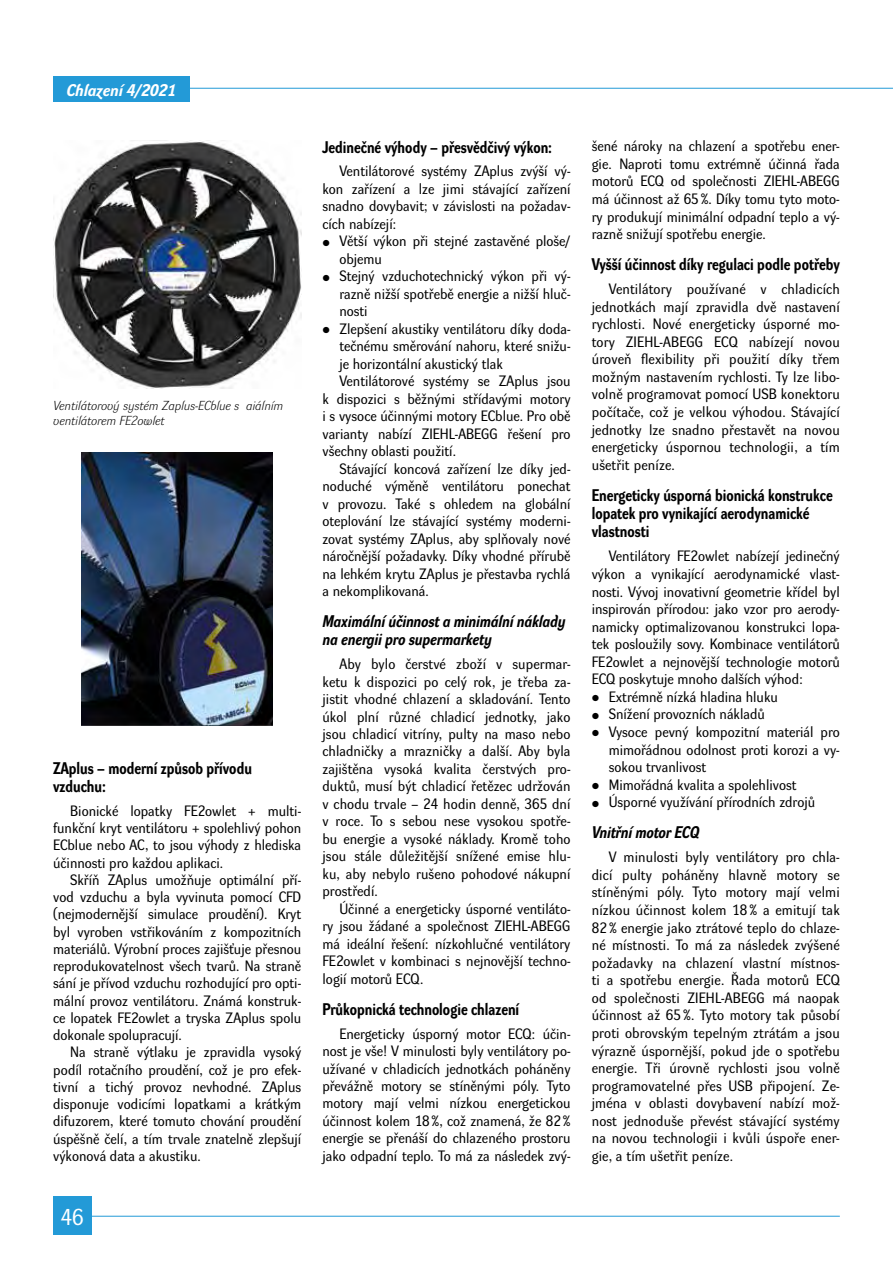
<style>
.page{position:relative;width:893px;height:1263px;background:#fff}
.page>*{position:absolute;margin:0;border:0;box-sizing:border-box;transform-origin:0 0}
.t1{font:22.5px "Dyna Grotesk R";color:#fff}
.t2{font:700 16.5px/18.3px "Dyna Grotesk R";color:#000;scale:.9 1}
.t3{font:italic 700 16.5px/18.3px "Dyna Grotesk R";color:#000;scale:.9 1}
.t4{font:italic 700 16.5px "Dyna Grotesk R";color:#fff}
.t5{font:14.7px/17.5px "Dyna Grotesk R";color:#000;text-align:justify}
.t6{font:italic 12.75px/15px "Dyna Grotesk L";color:#000}
.s1{font-family:"Dyna Grotesk D";font-size:16.5px}
</style>
<div class="page">
<hr style="left:53px;top:1216px;width:787px;height:1px;background:#239ad7">
<hr style="left:53px;top:88px;width:840px;height:1px;background:#239ad7">
<div style="left:53px;top:77px;width:136px;height:25px;background:#239ad7"></div>
<div style="left:53px;top:1196px;width:38px;height:39px;background:#239ad7"></div>
<img style="left:53px;top:140px;width:248px;height:249px">
<img style="left:82px;top:452px;width:191px;height:273px">
<p class="t4" style="left:66px;top:80px;width:111px">Chlazení 4/2021</p>
<p class="t6" style="left:53px;top:398px;width:231px">Ventilátorový systém Zaplus-ECblue s aiálním ventilátorem FE2owlet</p>
<p class="t2" style="left:53px;top:760px;width:222px">ZAplus – moderní způsob přívodu vzduchu:</p>
<p class="t5" style="left:53px;top:802px;width:250px;text-indent:17px">Bionické lopatky FE2owlet + multi&shy;funkční kryt ventilátoru + spolehlivý pohon ECblue nebo AC, to jsou výhody z hlediska účinnosti pro každou aplikaci.</p>
<p class="t5" style="left:53px;top:871px;width:250px;text-indent:17px">Skříň ZAplus umožňuje optimální pří&shy;vod vzduchu a byla vyvinuta pomocí CFD (nejmodernější simulace proudění). Kryt byl vyroben vstřikováním z kompozitních materiálů. Výrobní proces zajišťuje přesnou reprodukovatelnost všech tvarů. Na straně sání je přívod vzduchu rozhodující pro opti&shy;mální provoz ventilátoru. Známá konstruk&shy;ce lopatek FE2owlet a tryska ZAplus spolu dokonale spolupracují.</p>
<p class="t5" style="left:53px;top:1044px;width:250px;text-indent:17px">Na straně výtlaku je zpravidla vysoký podíl rotačního proudění, což je pro efek&shy;tivní a tichý provoz nevhodné. ZAplus disponuje vodicími lopatkami a krátkým difuzorem, které tomuto chování proudění úspěšně čelí, a tím trvale znatelně zlepšují výkonová data a akustiku.</p>
<h1 class="t1" style="left:61px;top:1203px;width:24px">46</h1>
<p class="t2" style="left:322px;top:138px;width:257px">Jedinečné výhody – přesvědčivý výkon:</p>
<p class="t5" style="left:322px;top:163px;width:250px;text-indent:17px">Ventilátorové systémy ZAplus zvýší vý&shy;kon zařízení a lze jimi stávající zařízení snadno dovybavit; v závislosti na požadav&shy;cích nabízejí:</p>
<p class="t5" style="left:339px;top:233px;width:233px;text-indent:-17px"><span class="s1">•</span> Větší výkon při stejné zastavěné ploše/ objemu</p>
<p class="t5" style="left:339px;top:268px;width:233px;text-indent:-17px"><span class="s1">•</span> Stejný vzduchotechnický výkon při vý&shy;razně nižší spotřebě energie a nižší hluč&shy;nosti</p>
<p class="t5" style="left:322px;top:320px;width:250px"><span class="s1">•</span> Zlepšení akustiky ventilátoru díky doda-</p>
<p class="t5" style="left:339px;top:338px;width:233px">tečnému směrování nahoru, které snižu-</p>
<p class="t5" style="left:339px;top:355px;width:165px">je horizontální akustický tlak</p>
<p class="t5" style="left:339px;top:373px;width:233px">Ventilátorové systémy se ZAplus jsou</p>
<p class="t5" style="left:322px;top:390px;width:250px">k dispozici s běžnými střídavými motory</p>
<p class="t5" style="left:322px;top:408px;width:249px">i s vysoce účinnými motory ECblue. Pro obě</p>
<p class="t5" style="left:322px;top:425px;width:250px">varianty nabízí ZIEHL-ABEGG řešení pro</p>
<p class="t5" style="left:322px;top:443px;width:135px">všechny oblasti použití.</p>
<p class="t5" style="left:339px;top:460px;width:233px">Stávající koncová zařízení lze díky jed-</p>
<p class="t5" style="left:322px;top:478px;width:250px">noduché výměně ventilátoru ponechat</p>
<p class="t5" style="left:322px;top:495px;width:250px">v provozu. Také s ohledem na globální</p>
<p class="t5" style="left:322px;top:513px;width:250px">oteplování lze stávající systémy moderni-</p>
<p class="t5" style="left:322px;top:530px;width:250px">zovat systémy ZAplus, aby splňovaly nové</p>
<p class="t5" style="left:322px;top:548px;width:250px">náročnější požadavky. Díky vhodné přírubě</p>
<p class="t5" style="left:322px;top:565px;width:250px">na lehkém krytu ZAplus je přestavba rychlá</p>
<p class="t5" style="left:322px;top:582px;width:108px">a nekomplikovaná.</p>
<p class="t3" style="left:322px;top:613px;width:271px">Maximální účinnost a minimální náklady na energii pro supermarkety</p>
<p class="t5" style="left:322px;top:656px;width:250px;text-indent:17px">Aby bylo čerstvé zboží v supermar&shy;ketu k dispozici po celý rok, je třeba za&shy;jistit vhodné chlazení a skladování. Tento úkol plní různé chladicí jednotky, jako jsou chladicí vitríny, pulty na maso nebo chladničky a mrazničky a další. Aby byla zajištěna -vysoká kvalita čerstvých pro&shy;duktů, musí být chladicí řetězec udržován v chodu -trvale – 24 hodin denně, 365 dní v roce. To s -sebou nese vysokou spotře&shy;bu energie a vysoké náklady. Kromě toho jsou stále důležitější snížené emise hlu&shy;ku, aby nebylo rušeno pohodové nákupní prostředí.</p>
<p class="t5" style="left:322px;top:900px;width:250px;text-indent:17px">Účinné a energeticky úsporné ventiláto&shy;ry jsou žádané a společnost ZIEHL-ABEGG má ideální řešení: nízkohlučné ventilátory FE2owlet v kombinaci s nejnovější techno&shy;logií motorů ECQ.</p>
<p class="t2" style="left:322px;top:1000px;width:220px">Průkopnická technologie chlazení</p>
<p class="t5" style="left:322px;top:1025px;width:250px;text-indent:17px">Energeticky úsporný motor ECQ: účin&shy;nost je vše! V minulosti byly ventilátory po&shy;užívané v chladicích jednotkách poháněny převážně motory se stíněnými póly. Tyto motory mají velmi nízkou energetickou účinnost kolem 18%, což znamená, že 82% energie se přenáší do chlazeného prostoru jako odpadní teplo. To má za následek zvý-</p>
<p class="t5" style="left:592px;top:138px;width:250px">šené nároky na chlazení a spotřebu ener&shy;gie. Naproti tomu extrémně účinná řada motorů ECQ od společnosti ZIEHL-ABEGG má účinnost až 65%. Díky tomu tyto moto&shy;ry produkují minimální odpadní teplo a vý&shy;razně snižují spotřebu energie.</p>
<p class="t2" style="left:592px;top:256px;width:277px">Vyšší účinnost díky regulaci podle potřeby</p>
<p class="t5" style="left:592px;top:281px;width:250px;text-indent:17px">Ventilátory používané v chladicích jednotkách mají zpravidla dvě nastavení rychlosti. Nové energeticky úsporné mo&shy;tory ZIEHL-ABEGG ECQ nabízejí novou úroveň flexibility při použití díky třem možným nastavením rychlosti. Ty lze libo&shy;volně programovat pomocí USB konektoru počítače, což je velkou výhodou. Stávající jednotky lze snadno přestavět na novou energeticky úspornou technologii, a tím ušetřit peníze.</p>
<p class="t2" style="left:592px;top:487px;width:269px">Energeticky úsporná bionická konstrukce lopatek pro vynikající aerodynamické vlastnosti</p>
<p class="t5" style="left:592px;top:548px;width:250px;text-indent:17px">Ventilátory FE2owlet nabízejí jedinečný výkon a vynikající aerodynamické vlast&shy;nosti. Vývoj inovativní geometrie křídel byl inspirován přírodou: jako vzor pro aerody&shy;namicky optimalizovanou konstrukci lopa&shy;tek posloužily sovy. Kombinace ventilátorů FE2owlet a nejnovější technologie motorů ECQ poskytuje mnoho dalších výhod:</p>
<p class="t5" style="left:592px;top:688px;width:188px"><span class="s1">•</span> Extrémně nízká hladina hluku</p>
<p class="t5" style="left:592px;top:706px;width:175px"><span class="s1">•</span> Snížení provozních nákladů</p>
<p class="t5" style="left:609px;top:724px;width:233px;text-indent:-17px"><span class="s1">•</span> Vysoce pevný kompozitní materiál pro mimořádnou odolnost proti korozi a vy&shy;sokou trvanlivost</p>
<p class="t5" style="left:592px;top:776px;width:206px"><span class="s1">•</span> Mimořádná kvalita a spolehlivost</p>
<p class="t5" style="left:592px;top:794px;width:225px"><span class="s1">•</span> Úsporné využívání přírodních zdrojů</p>
<p class="t3" style="left:592px;top:824px;width:121px">Vnitřní motor ECQ</p>
<p class="t5" style="left:592px;top:849px;width:250px;text-indent:17px">V minulosti byly ventilátory pro chla&shy;dicí pulty poháněny hlavně motory se stíněnými póly. Tyto motory mají velmi nízkou účinnost kolem 18 % a emitují tak 82 % energie jako ztrátové teplo do chlaze&shy;né místnosti. To má za následek zvýšené požadavky na chlazení vlastní místnos&shy;ti a spotřebu energie. Řada motorů ECQ od společnosti ZIEHL-ABEGG má naopak účinnost až 65 %. Tyto motory tak působí proti obrovským tepelným ztrátám a jsou výrazně úspornější, pokud jde o spotřebu energie. Tři úrovně rychlosti jsou volně programovatelné přes USB připojení. Ze&shy;jména v oblasti dovybavení nabízí mož&shy;nost jednoduše převést stávající systémy na novou technologii i kvůli úspoře ener&shy;gie, a tím ušetřit peníze.</p>
</div>
